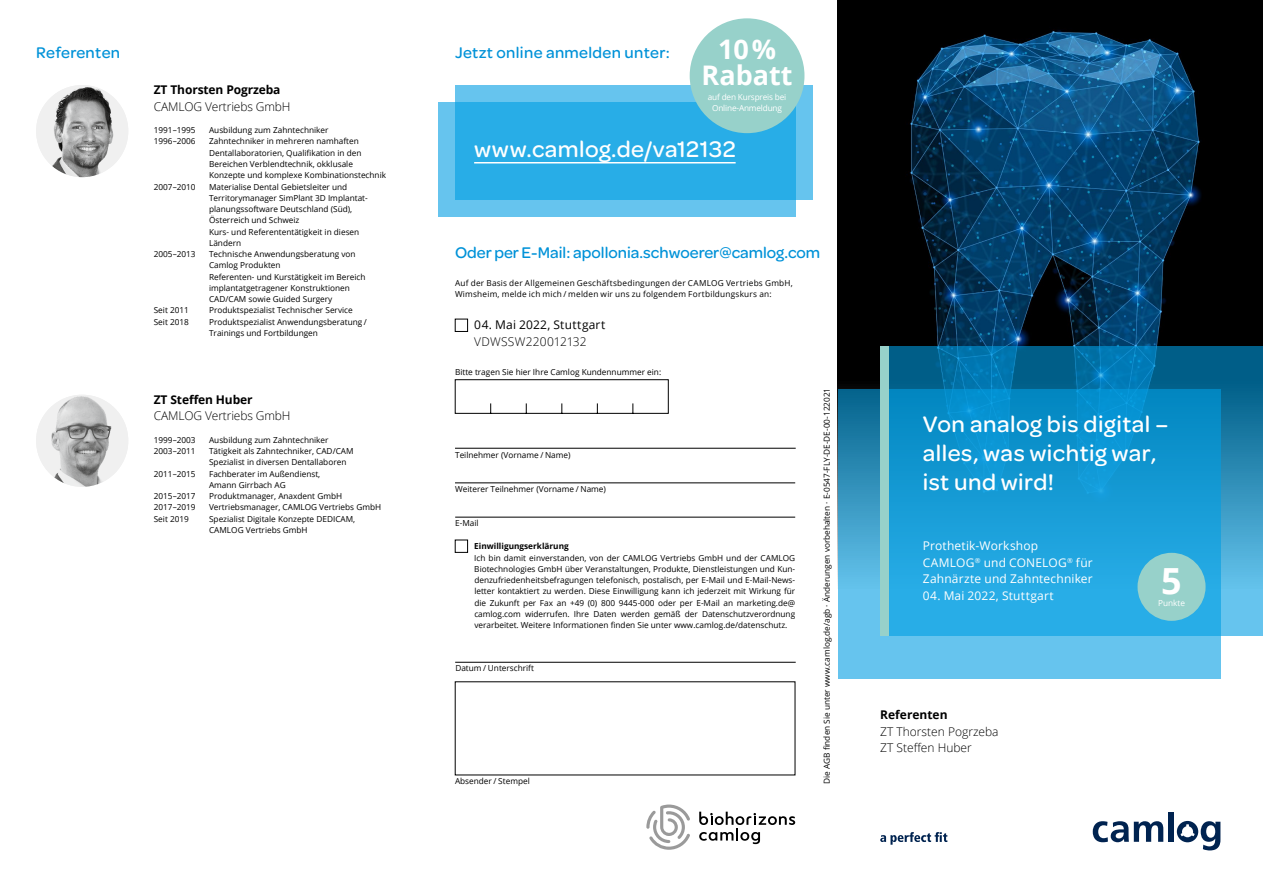
<style>
.page{position:relative;width:1263px;height:893px;background:#fff}
.page>*{position:absolute;margin:0;border:0;box-sizing:border-box;transform-origin:0 0}
.t1{font:700 36px "Open Sans";color:#fff}
.t2{font:700 27px/25.5px "Open Sans";color:#fff;text-align:center}
.t3{font:500 24px/28.8px "Omnes";letter-spacing:.02em;color:#fff}
.t4{font:500 16.5px "Omnes";color:#0092d8}
.t5{font:500 16.5px "Omnes";letter-spacing:.02em;color:#0092d8}
.t6{font:300 12px/16.5px "Open Sans";letter-spacing:-.005em;color:#000}
.t7{font:12px/16.5px "Open Sans";letter-spacing:.015em;color:#fff}
.t8{font:700 12px "Open Sans";letter-spacing:-.01em;color:#000}
.t9{font:12px "Open Sans";letter-spacing:.02em;color:#000}
.t10{font:8.25px/11.2px "Open Sans";color:#000}
.t11{font:8.25px/11.2px "Open Sans";letter-spacing:.025em;color:#000}
.t12{font:8.25px/11.2px "Open Sans";letter-spacing:-.02em;color:#fff;text-align:center}
.t13{font:700 8.25px "Open Sans";color:#000}
</style>
<div class="page">
<img style="left:838px;top:0;width:425px;height:389px">
<svg style="left:880px;top:832px;width:67px;height:13px"></svg>
<svg style="left:1093px;top:821px;width:70px;height:21px"></svg>
<div style="left:1168px;top:812px;width:6px;height:30px;background:#002350"></div>
<svg style="left:1177px;top:821px;width:43px;height:29px"></svg>
<svg style="left:838px;top:389px;width:382px;height:289px;background:#56b4de"></svg>
<svg style="left:889px;top:347px;width:374px;height:289px;background:#1895cc"></svg>
<div style="left:880px;top:347px;width:9px;height:289px;background:#97d1ca"></div>
<svg style="left:699px;top:812px;width:96px;height:32px"></svg>
<svg style="left:646px;top:804px;width:44px;height:46px"></svg>
<hr style="left:455px;top:448px;width:341px;height:1px;background:#000">
<hr style="left:455px;top:483px;width:340px;height:1px;background:#000">
<hr style="left:455px;top:517px;width:340px;height:1px;background:#000">
<hr style="left:455px;top:662px;width:341px;height:1px;background:#000">
<div style="left:455px;top:540px;width:13px;height:13px;border:1px solid #000"></div>
<svg style="left:455px;top:379px;width:214px;height:35px"></svg>
<div style="left:1137px;top:553px;width:68px;height:68px;background:#97d1ca;border-radius:50%"></div>
<div style="left:455px;top:319px;width:13px;height:13px;border:1px solid #000"></div>
<div style="left:438px;top:102px;width:357px;height:115px;background:#66c4ee"></div>
<svg style="left:455px;top:85px;width:357px;height:115px;background:#32b0e8"></svg>
<hr style="left:474px;top:162px;width:262px;height:1px;background:#fff">
<div style="left:690px;top:18px;width:114px;height:115px;background:#97d1ca;border-radius:50%"></div>
<img style="left:36px;top:85px;width:92px;height:92px;border-radius:46px">
<img style="left:36px;top:395px;width:92px;height:92px;border-radius:46px">
<h3 class="t5" style="left:36px;top:41px;width:86px">Referenten</h3>
<h3 class="t8" style="left:154px;top:81px;width:128px">ZT Thorsten Pogrzeba</h3>
<h3 class="t6" style="left:154px;top:98px;width:138px">CAMLOG Vertriebs GmbH</h3>
<p class="t10" style="left:154px;top:124px;width:43px">1991–1995</p>
<p class="t10" style="left:209px;top:124px;width:121px">Ausbildung zum Zahntechniker</p>
<p class="t10" style="left:154px;top:136px;width:43px">1996–2006</p>
<p class="t10" style="left:209px;top:136px;width:179px">Zahntechniker in mehreren namhaften Dentallaboratorien, Qualifikation in den Bereichen Verblendtechnik, okklusale Konzepte und komplexe Kombinationstechnik</p>
<p class="t10" style="left:154px;top:181px;width:43px">2007–2010</p>
<p class="t10" style="left:209px;top:181px;width:160px">Materialise Dental Gebietsleiter und<br>Territorymanager SimPlant 3D Implantat&shy;planungssoftware Deutschland (Süd),<br>Österreich und Schweiz<br>Kurs- und Referententätigkeit in diesen<br>Ländern</p>
<p class="t10" style="left:154px;top:248px;width:43px">2005–2013</p>
<p class="t10" style="left:209px;top:248px;width:158px">Technische Anwendungsberatung von Camlog Produkten<br>Referenten- und Kurstätigkeit im Bereich implantatgetragener Konstruktionen CAD/CAM sowie Guided Surgery</p>
<p class="t10" style="left:154px;top:304px;width:37px">Seit 2011</p>
<p class="t10" style="left:209px;top:304px;width:145px">Produktspezialist Technischer Service</p>
<p class="t10" style="left:154px;top:316px;width:37px">Seit 2018</p>
<p class="t10" style="left:209px;top:316px;width:159px">Produktspezialist Anwendungsberatung /<br>Trainings und Fortbildungen</p>
<h3 class="t8" style="left:154px;top:391px;width:100px">ZT Steffen Huber</h3>
<h3 class="t6" style="left:154px;top:407px;width:138px">CAMLOG Vertriebs GmbH</h3>
<p class="t10" style="left:154px;top:434px;width:43px">1999–2003</p>
<p class="t10" style="left:209px;top:434px;width:121px">Ausbildung zum Zahntechniker</p>
<p class="t10" style="left:154px;top:445px;width:43px">2003–2011</p>
<p class="t10" style="left:209px;top:445px;width:146px">Tätigkeit als Zahntechniker, CAD/CAM<br>Spezialist in diversen Dentallaboren</p>
<p class="t10" style="left:154px;top:468px;width:43px">2011–2015</p>
<p class="t10" style="left:209px;top:468px;width:113px">Fachberater im Außendienst,<br>Amann Girrbach AG</p>
<p class="t10" style="left:154px;top:490px;width:43px">2015–2017</p>
<p class="t10" style="left:209px;top:490px;width:135px">Produktmanager, Anaxdent GmbH</p>
<p class="t10" style="left:154px;top:502px;width:43px">2017–2019</p>
<p class="t10" style="left:209px;top:502px;width:174px">Vertriebsmanager, CAMLOG Vertriebs GmbH</p>
<p class="t10" style="left:154px;top:513px;width:37px">Seit 2019</p>
<p class="t10" style="left:209px;top:513px;width:148px">Spezialist Digitale Konzepte DEDICAM,<br>CAMLOG Vertriebs GmbH</p>
<h3 class="t5" style="left:455px;top:41px;width:216px">Jetzt online anmelden unter:</h3>
<h2 class="t2" style="left:702px;top:36px;width:92px">10 %<br>Rabatt</h2>
<p class="t12" style="left:708px;top:91px;width:80px">auf den Kurspreis bei<br>Online-Anmeldung</p>
<h3 class="t3" style="left:474px;top:133px;width:263px">www.camlog.de/va12132</h3>
<h3 class="t4" style="left:455px;top:241px;width:367px">Oder per E-Mail: apollonia.schwoerer@camlog.com</h3>
<p class="t11" style="left:455px;top:277px;width:339px">Auf der Basis der Allgemeinen Geschäftsbedingungen der CAMLOG Vertriebs GmbH,<br>Wimsheim, melde ich mich / melden wir uns zu folgendem Fortbildungskurs an:</p>
<h3 class="t9" style="left:474px;top:317px;width:133px">04. Mai 2022, Stuttgart</h3>
<h3 class="t6" style="left:474px;top:333px;width:114px">VDWSSW220012132</h3>
<p class="t10" style="left:455px;top:366px;width:208px">Bitte tragen Sie hier Ihre Camlog Kundennummer ein:</p>
<p class="t10" style="left:455px;top:449px;width:117px">Teilnehmer (Vorname / Name)</p>
<p class="t10" style="left:455px;top:483px;width:152px">Weiterer Teilnehmer (Vorname / Name)</p>
<p class="t10" style="left:455px;top:517px;width:25px">E-Mail</p>
<p class="t13" style="left:474px;top:540px;width:96px">Einwilligungserklärung</p>
<p class="t10" style="left:474px;top:552px;width:322px;text-align:justify">Ich bin damit einverstanden, von der CAMLOG Vertriebs GmbH und der CAMLOG Biotechnologies GmbH über Veranstaltungen, Produkte, Dienstleistungen und Kun&shy;denzufriedenheitsbefragungen telefonisch, postalisch, per E-Mail und E-Mail-News&shy;letter kontaktiert zu werden. Diese Einwilligung kann ich jederzeit mit Wirkung für die Zukunft per Fax an +49 (0) 800 9445-000 oder per E-Mail an marketing.de@ camlog.com widerrufen. Ihre Daten werden gemäß der Datenschutzverordnung verarbeitet. Weitere Informationen finden Sie unter www.camlog.de/datenschutz.</p>
<p class="t10" style="left:455px;top:662px;width:80px">Datum / Unterschrift</p>
<p class="t10" style="left:455px;top:775px;width:76px">Absender / Stempel</p>
<p class="t10" style="left:821px;top:784px;width:398px;rotate:-90deg">Die AGB finden Sie unter www.camlog.de/agb · Änderungen vorbehalten · E-0547-FLY-DE-DE-00-122021</p>
<h3 class="t3" style="left:923px;top:408px;width:247px">Von analog bis digital – alles, was wichtig war, ist und wird!</h3>
<h3 class="t7" style="left:923px;top:537px;width:172px">Prothetik-Workshop<br>CAMLOG<sup>®</sup> und CONELOG<sup>®</sup> für<br>Zahnärzte und Zahntechniker</h3>
<h3 class="t7" style="left:923px;top:587px;width:133px">04. Mai 2022, Stuttgart</h3>
<h3 class="t8" style="left:880px;top:706px;width:69px">Referenten</h3>
<h3 class="t6" style="left:880px;top:723px;width:120px">ZT Thorsten Pogrzeba<br>ZT Steffen Huber</h3>
<h1 class="t1" style="left:1161px;top:555px;width:22px">5</h1>
<p class="t12" style="left:1158px;top:597px;width:28px">Punkte</p>
</div>
